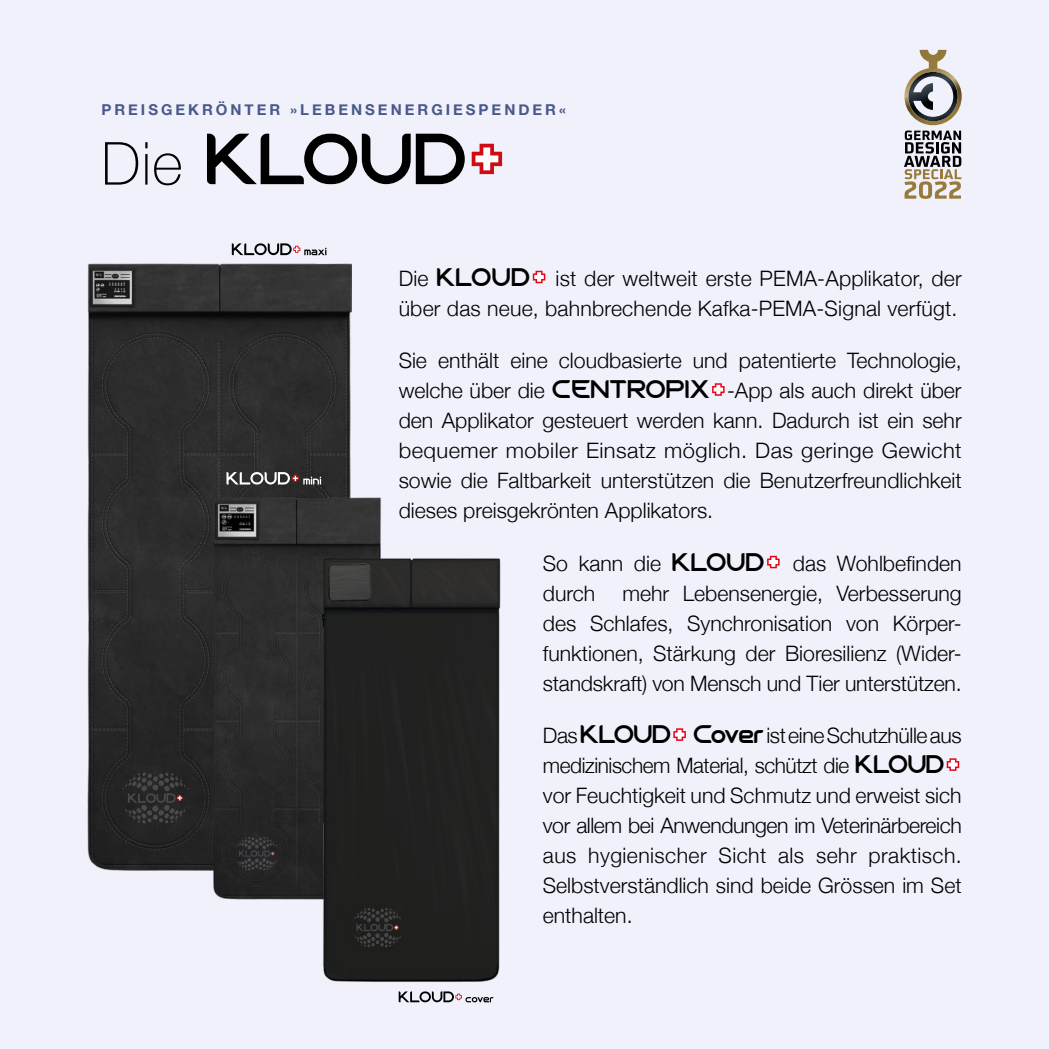
<style>
.page{position:relative;width:1049px;height:1049px;background:#f0f1fa}
.page>*{position:absolute;margin:0;border:0;box-sizing:border-box;transform-origin:0 0}
.t1{font:100 59.5px "Helvetica Neue";color:#000}
.t2{font:300 21.25px/30px "Helvetica Neue";color:#000}
.t3{font:700 15px "Helvetica Neue";letter-spacing:.2em;color:#49598b}
.s1{font-family:"Beginner";font-weight:600}
</style>
<div class="page">
<svg style="left:533px;top:271px;width:12px;height:12px"></svg>
<svg style="left:712px;top:383px;width:12px;height:13px"></svg>
<svg style="left:767px;top:556px;width:12px;height:12px"></svg>
<svg style="left:673px;top:728px;width:13px;height:13px"></svg>
<svg style="left:947px;top:758px;width:12px;height:13px"></svg>
<img style="left:87px;top:263px;width:264px;height:608px">
<img style="left:206px;top:488px;width:175px;height:412px">
<svg style="left:232px;top:243px;width:94px;height:12px"></svg>
<svg style="left:226px;top:472px;width:95px;height:12px"></svg>
<svg style="left:904px;top:50px;width:58px;height:149px"></svg>
<svg style="left:207px;top:134px;width:258px;height:50px"></svg>
<svg style="left:472px;top:144px;width:30px;height:30px"></svg>
<img style="left:294px;top:543px;width:207px;height:457px">
<svg style="left:399px;top:991px;width:94px;height:11px"></svg>
<p class="t3" style="left:101px;top:97px;width:466px">PREISGEKRÖNTER »LEBENSENERGIESPENDER«</p>
<h1 class="t1" style="left:101px;top:118px;width:83px">Die</h1>
<p class="t2" style="left:399px;top:261px;width:564px">Die <span class="s1">KLOUD</span> ist der weltweit erste PEMA-Applikator, der über das neue, bahnbrechende Kafka-PEMA-Signal verfügt.</p>
<p class="t2" style="left:399px;top:344px;width:564px;text-align:justify">Sie enthält eine cloudbasierte und patentierte Technologie, welche über die <span class="s1">CENTROPIX</span> -App als auch direkt über den Applikator gesteuert werden kann. Dadurch ist ein sehr bequemer mobiler Einsatz möglich. Das geringe Gewicht sowie die Faltbarkeit unterstützen die Benutzerfreundlichkeit dieses preisgekrönten Applikators.</p>
<p class="t2" style="left:543px;top:546px;width:223px">So kann die <span class="s1">KLOUD</span></p>
<p class="t2" style="left:793px;top:546px;width:170px">das Wohlbefinden</p>
<p class="t2" style="left:543px;top:576px;width:54px">durch</p>
<p class="t2" style="left:543px;top:576px;width:420px;text-align:justify;text-indent:79px">mehr Lebensenergie, Verbesserung des Schlafes, Synchronisation von Körper&shy;funktionen, Stärkung der Bioresilienz (Wider&shy;standskraft) von Mensch und Tier unterstützen.</p>
<p class="t2" style="left:543px;top:719px;width:420px">Das <span class="s1">KLOUD Cover</span> ist eine Schutzhülle aus medizinischem Material, schützt die <span class="s1">KLOUD </span>vor Feuchtigkeit und Schmutz und erweist sich vor allem bei Anwendungen im Veterinärbereich aus hygienischer Sicht als sehr praktisch.<br>Selbstverständlich sind beide Grössen im Set enthalten.</p>
</div>
